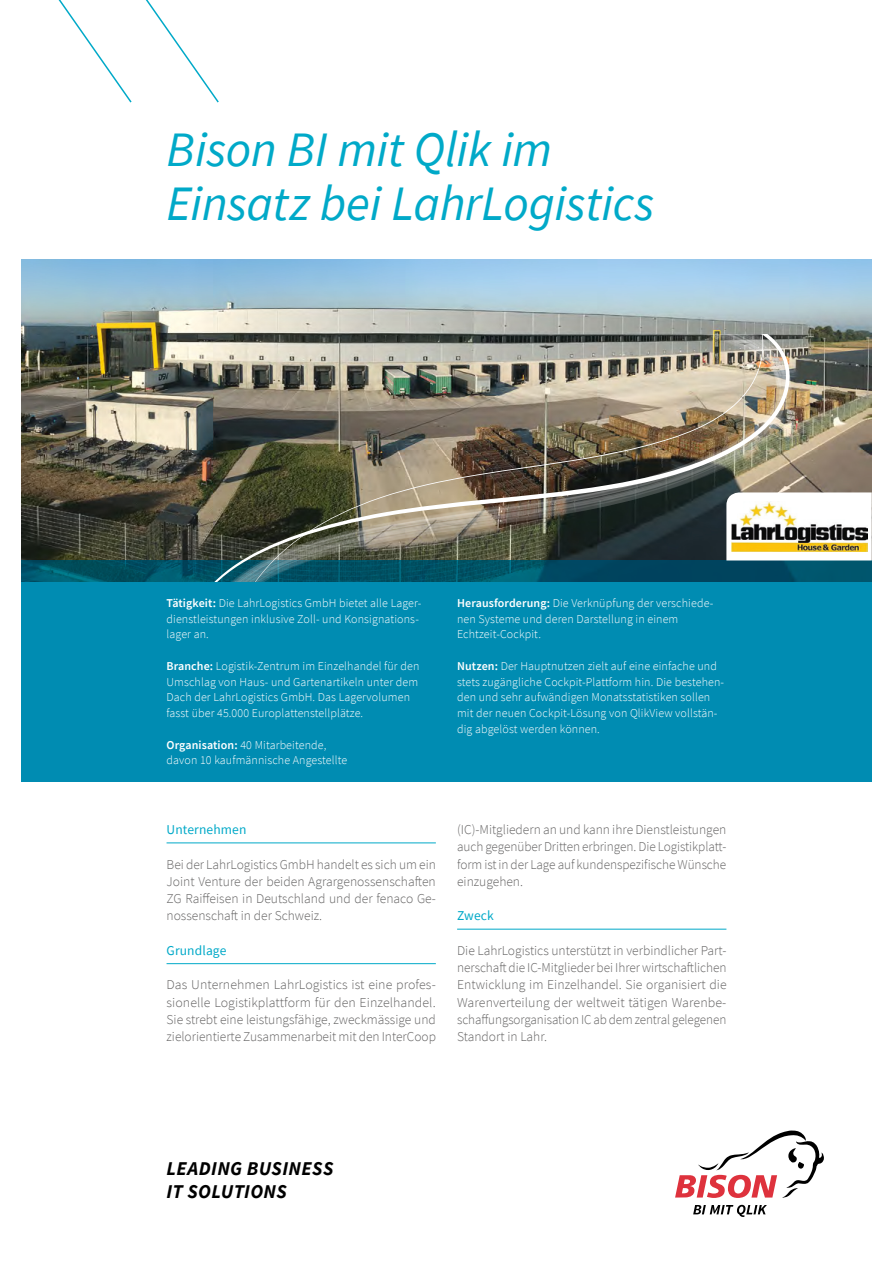
<style>
.page{position:relative;width:893px;height:1263px;background:#fff}
.page>*{position:absolute;margin:0;border:0;box-sizing:border-box;transform-origin:0 0}
.Titel_Blau{font:italic 49.5px/54px "Source Sans Pro";letter-spacing:-.01em;color:#00a9c8}
.Claim_schwarz{font:italic 700 19.5px "Source Sans Pro";letter-spacing:.02em;color:#000}
.Fliesstext{font:300 13.5px/17.2px "Source Sans Pro";color:#646363;text-align:justify}
.Untertitel{font:13.5px "Source Sans Pro";letter-spacing:.01em;color:#00a9c8}
.t1{font:300 12px/15.8px "Source Sans Pro";letter-spacing:.01em;color:#fff}
.s1{font-weight:600}
</style>
<div class="page">
<img style="left:21px;top:260px;width:851px;height:300px">
<div style="left:21px;top:560px;width:851px;height:222px;background:#008cb2"></div>
<hr style="left:167px;top:842px;width:269px;height:1px;background:#00a9c8">
<hr style="left:167px;top:963px;width:269px;height:1px;background:#00a9c8">
<hr style="left:457px;top:929px;width:269px;height:1px;background:#00a9c8">
<svg style="left:58px;top:0;width:161px;height:103px"></svg>
<svg style="left:792px;top:492px;width:80px;height:68px"></svg>
<img style="left:792px;top:501px;width:75px;height:51px">
<svg style="left:675px;top:1130px;width:149px;height:68px"></svg>
<svg style="left:693px;top:1205px;width:74px;height:12px"></svg>
<img style="left:189px;top:335px;width:591px;height:247px">
<p class="Titel_Blau" style="left:167px;top:122px;width:489px">Bison BI mit Qlik im<br>Einsatz bei LahrLogistics</p>
<p class="t1" style="left:167px;top:595px;width:256px"><span class="s1">Tätigkeit:</span> Die LahrLogistics GmbH bietet alle Lager&shy;dienstleistungen inklusive Zoll- und Konsignations&shy;lager an.</p>
<p class="t1" style="left:167px;top:658px;width:254px"><span class="s1">Branche:</span> Logistik-Zentrum im Einzelhandel für den Umschlag von Haus- und Gartenartikeln unter dem Dach der LahrLogistics GmbH. Das Lagervolumen fasst über 45.000 Europlattenstellplätze.</p>
<p class="t1" style="left:167px;top:737px;width:182px"><span class="s1">Organisation:</span> 40 Mitarbeitende, davon 10 kaufmännische Angestellte</p>
<p class="t1" style="left:457px;top:595px;width:258px"><span class="s1">Herausforderung:</span> Die Verknüpfung der verschiede&shy;nen Systeme und deren Darstellung in einem<br>Echtzeit-Cockpit.</p>
<p class="t1" style="left:457px;top:658px;width:269px"><span class="s1">Nutzen:</span> Der Hauptnutzen zielt auf eine einfache und stets zugängliche Cockpit-Plattform hin. Die bestehen&shy;den und sehr aufwändigen Monatsstatistiken sollen mit der neuen Cockpit-Lösung von QlikView vollstän&shy;dig abgelöst werden können.</p>
<p class="Untertitel" style="left:167px;top:821px;width:81px">Unternehmen</p>
<p class="Fliesstext" style="left:167px;top:855px;width:271px">Bei der LahrLogistics GmbH handelt es sich um ein Joint Venture der beiden Agrargenossenschaften ZG Raiffeisen in Deutschland und der fenaco Ge&shy;nossenschaft in der Schweiz.</p>
<p class="Untertitel" style="left:167px;top:942px;width:61px">Grundlage</p>
<p class="Fliesstext" style="left:167px;top:976px;width:271px">Das Unternehmen LahrLogistics ist eine profes&shy;sionelle Logistikplattform für den Einzelhandel.<br>Sie strebt eine leistungsfähige, zweckmässige und zielorientierte Zusammenarbeit mit den InterCoop</p>
<p class="Fliesstext" style="left:457px;top:821px;width:271px">(IC)-Mitgliedern an und kann ihre Dienstleistungen auch gegenüber Dritten erbringen. Die Logistikplatt&shy;form ist in der Lage auf kundenspezifische Wünsche einzugehen.</p>
<p class="Untertitel" style="left:457px;top:907px;width:38px">Zweck</p>
<p class="Fliesstext" style="left:457px;top:942px;width:271px">Die LahrLogistics unterstützt in verbindlicher Part&shy;nerschaft die IC-Mitglieder bei Ihrer wirtschaftlichen Entwicklung im Einzelhandel. Sie organisiert die Warenverteilung der weltweit tätigen Warenbe&shy;schaffungsorganisation IC ab dem zentral gelegenen Standort in Lahr.</p>
<p class="Claim_schwarz" style="left:167px;top:1155px;width:168px">LEADING BUSINESS</p>
<p class="Claim_schwarz" style="left:167px;top:1178px;width:122px">IT SOLUTIONS</p>
</div>
